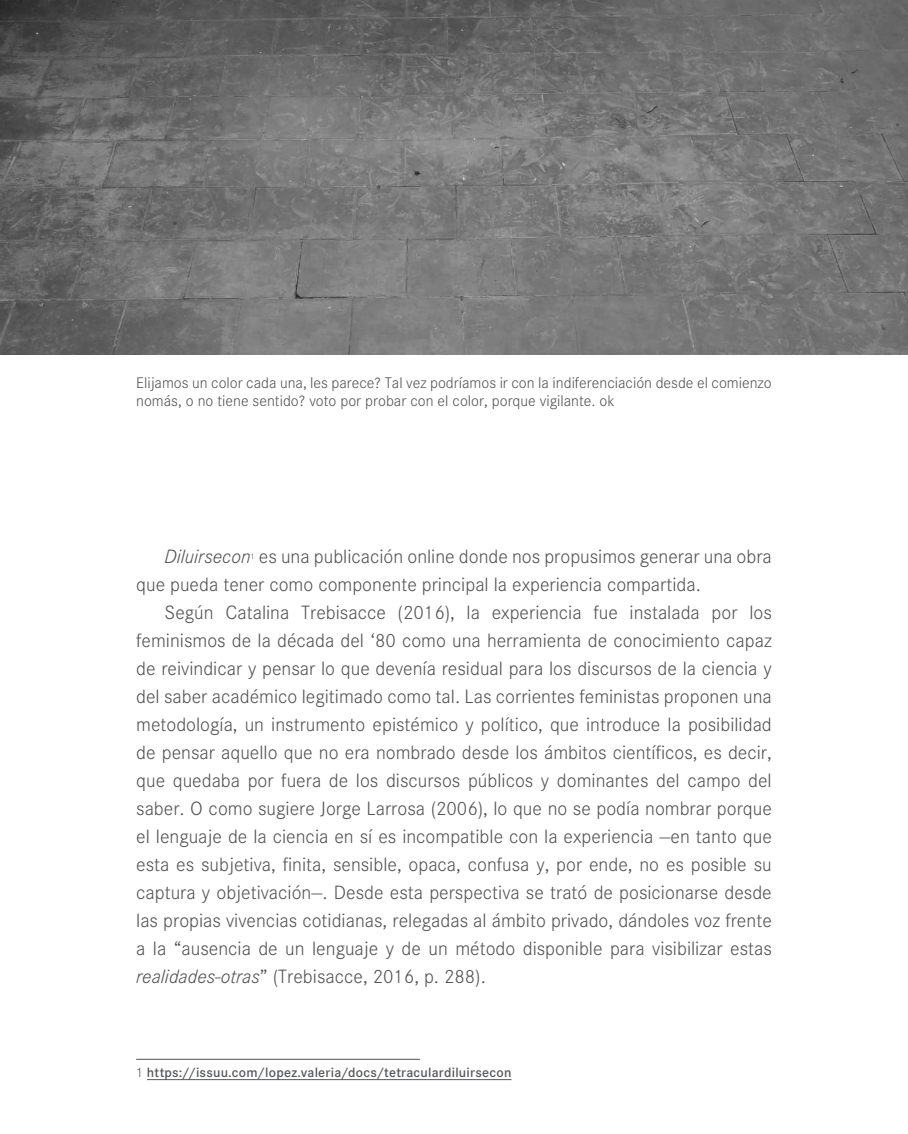
<style>
.page{position:relative;width:908px;height:1134px;background:#fff}
.page>*{position:absolute;margin:0;border:0;box-sizing:border-box;transform-origin:0 0}
.t1{font:300 20px "Corporate S";color:#525254}
.t2{font:300 16px/18px "Corporate S";color:#525254}
.t3{font:600 14px "Corporate S";letter-spacing:.015em;color:#58595b}
.t4{font:300 8.2px "Corporate S";color:#525254}
.s1{font-style:italic}
.s2{font-weight:300;color:#525254}
</style>
<div class="page">
<hr style="left:136px;top:1059px;width:284px;height:1px;background:#525254">
<hr style="left:147px;top:1079px;width:364px;height:1px;background:#58595b">
<img style="left:0;top:0;width:907px;height:355px">
<p class="t2" style="left:136px;top:374px;width:636px">Elijamos un color cada una, les parece? Tal vez podríamos ir con la indiferenciación desde el comienzo nomás, o no tiene sentido? voto por probar con el color, porque vigilante. ok</p>
<p class="t1" style="left:164px;top:546px;width:608px"><span class="s1">Diluirsecon</span> es una publicación online donde nos propusimos generar una obra</p>
<p class="t4" style="left:250px;top:551px;width:6px">1</p>
<p class="t1" style="left:136px;top:574px;width:566px">que pueda tener como componente principal la experiencia compartida.</p>
<p class="t1" style="left:164px;top:602px;width:608px">Según Catalina Trebisacce (2016), la experiencia fue instalada por los</p>
<p class="t1" style="left:136px;top:630px;width:636px">feminismos de la década del ‘80 como una herramienta de conocimiento capaz</p>
<p class="t1" style="left:136px;top:658px;width:636px">de reivindicar y pensar lo que devenía residual para los discursos de la ciencia y</p>
<p class="t1" style="left:136px;top:686px;width:636px">del saber académico legitimado como tal. Las corrientes feministas proponen una</p>
<p class="t1" style="left:136px;top:714px;width:636px">metodología, un instrumento epistémico y político, que introduce la posibilidad</p>
<p class="t1" style="left:136px;top:742px;width:636px">de pensar aquello que no era nombrado desde los ámbitos científicos, es decir,</p>
<p class="t1" style="left:136px;top:770px;width:636px">que quedaba por fuera de los discursos públicos y dominantes del campo del</p>
<p class="t1" style="left:136px;top:798px;width:637px">saber. O como sugiere Jorge Larrosa (2006), lo que no se podía nombrar porque</p>
<p class="t1" style="left:136px;top:826px;width:637px">el lenguaje de la ciencia en sí es incompatible con la experiencia —en tanto que</p>
<p class="t1" style="left:136px;top:854px;width:636px">esta es subjetiva, finita, sensible, opaca, confusa y, por ende, no es posible su</p>
<p class="t1" style="left:136px;top:882px;width:636px">captura y objetivación—. Desde esta perspectiva se trató de posicionarse desde</p>
<p class="t1" style="left:136px;top:910px;width:637px">las propias vivencias cotidianas, relegadas al ámbito privado, dándoles voz frente</p>
<p class="t1" style="left:136px;top:938px;width:637px">a la “ausencia de un lenguaje y de un método disponible para visibilizar estas</p>
<p class="t1" style="left:136px;top:966px;width:351px"><span class="s1">realidades-otras</span>” (Trebisacce, 2016, p. 288).</p>
<p class="t3" style="left:136px;top:1065px;width:376px"><span class="s2">1</span> https://issuu.com/lopez.valeria/docs/tetraculardiluirsecon</p>
</div>
